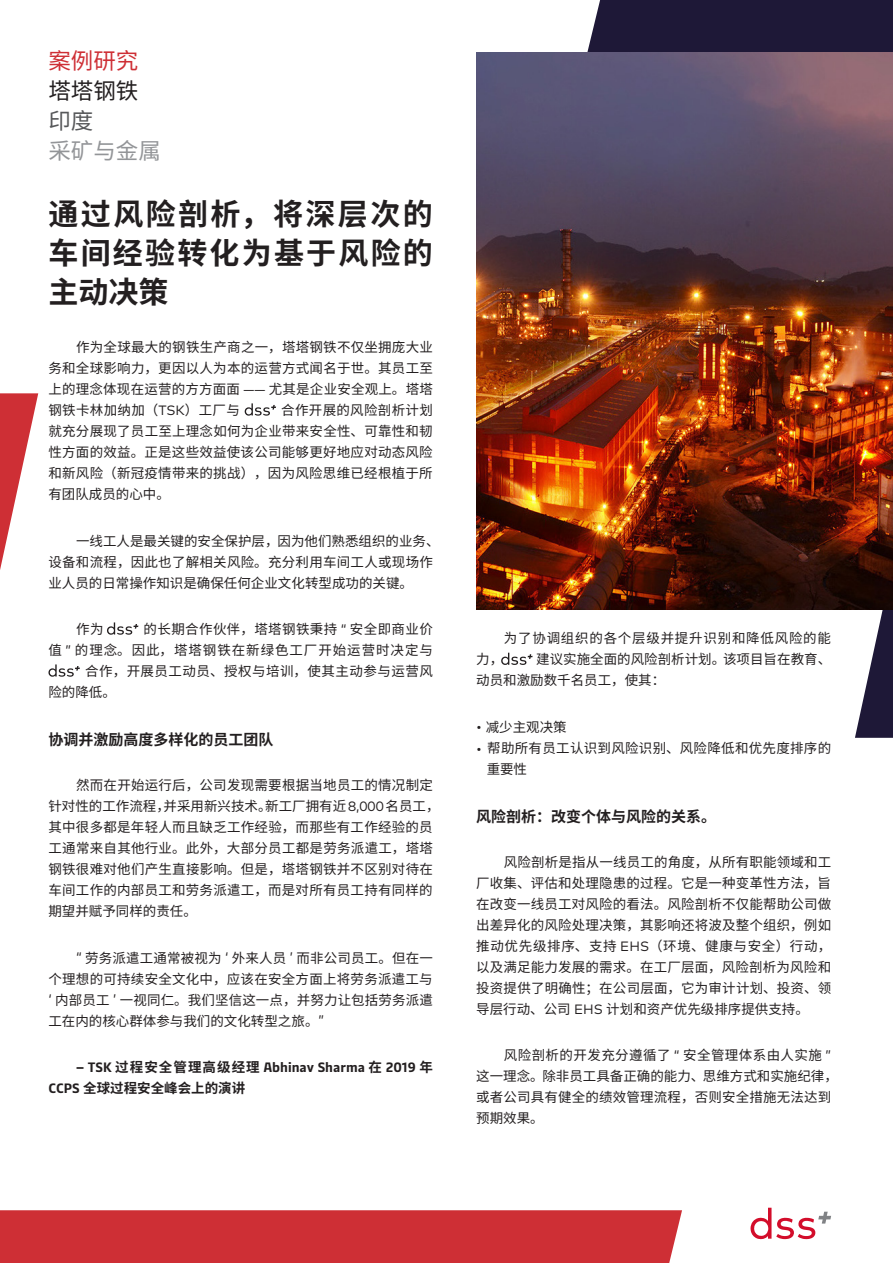
<style>
.page{position:relative;width:893px;height:1263px;background:#fff}
.page>*{position:absolute;margin:0;border:0;box-sizing:border-box;transform-origin:0 0}
.t1{font:700 30px/39px "Noto Sans Hans";letter-spacing:.075em;color:#231f20;text-align:justify}
.t2{font:22.5px "Noto Sans Hans";color:#939598}
.t3{font:22.5px "Noto Sans Hans";color:#ce2f35}
.t4{font:22.5px "Noto Sans Hans";color:#231f20}
.t5{font:22.5px "Noto Sans Hans";color:#57585a}
.t6{font:700 15px "Noto Sans Hans";color:#231f20}
.t7{font:13.5px/21px "Noto Sans Hans";letter-spacing:.02em;color:#231f20;text-align:justify}
.t8{font:13.5px/21px "Noto Sans Hans";color:#231f20}
.t9{font:700 13.5px/21.5px "Maersk Text";color:#231f20}
.t10{font:13.5px "Noto Sans Hans";letter-spacing:.07em;color:#231f20}
.t11{font:13.5px "Noto Sans Hans";letter-spacing:.055em;color:#231f20}
.s1{font-family:"Mark"}
.s2{font-family:"Noto Sans Hans"}
</style>
<div class="page">
<div style="left:587px;top:0;width:306px;height:53px;background:#1e1837"></div>
<svg style="left:855px;top:609px;width:38px;height:129px"></svg>
<svg style="left:0;top:393px;width:38px;height:177px"></svg>
<div style="left:0;top:1210px;width:682px;height:53px;background:#ce2f35"></div>
<svg style="left:750px;top:1208px;width:81px;height:31px"></svg>
<img style="left:476px;top:53px;width:417px;height:556px">
<svg style="left:245px;top:403px;width:31px;height:13px"></svg>
<svg style="left:107px;top:622px;width:31px;height:13px"></svg>
<svg style="left:48px;top:664px;width:32px;height:13px"></svg>
<svg style="left:501px;top:653px;width:32px;height:12px"></svg>
<p class="t3" style="left:48px;top:48px;width:91px">案例研究</p>
<p class="t4" style="left:48px;top:78px;width:91px">塔塔钢铁</p>
<p class="t5" style="left:48px;top:108px;width:46px">印度</p>
<p class="t2" style="left:48px;top:138px;width:114px">采矿与金属</p>
<p class="t1" style="left:48px;top:195px;width:386px">通过风险剖析，将深层次的车间经验转化为基于风险的主动决策</p>
<p class="t7" style="left:48px;top:337px;width:386px;text-indent:28px">作为全球最大的钢铁生产商之一，塔塔钢铁不仅坐拥庞大业务和全球影响力，更因以人为本的运营方式闻名于世。其员工至上的理念体现在运营的方方面面 <span class="s1">——</span> 尤其是企业安全观上。塔塔钢铁卡林加纳加（<span class="s1">TSK</span>）工厂与</p>
<p class="t7" style="left:48px;top:400px;width:386px;text-indent:233px">合作开展的风险剖析计划就充分展现了员工至上理念如何为企业带来安全性、可靠性和韧性方面的效益。正是这些效益使该公司能够更好地应对动态风险和新风险（新冠疫情带来的挑战），因为风险思维已经根植于所有团队成员的心中。</p>
<p class="t8" style="left:48px;top:530px;width:393px;text-indent:28px">一线工人是最关键的安全保护层，因为他们熟悉组织的业务、设备和流程，因此也了解相关风险。充分利用车间工人或现场作业人员的日常操作知识是确保任何企业文化转型成功的关键。</p>
<p class="t7" style="left:76px;top:619px;width:29px">作为</p>
<p class="t7" style="left:144px;top:619px;width:291px">的长期合作伙伴，塔塔钢铁秉持 <span class="s1">“</span> 安全即商业价</p>
<p class="t10" style="left:48px;top:643px;width:386px">值 <span class="s1">”</span> 的理念。因此，塔塔钢铁在新绿色工厂开始运营时决定与</p>
<p class="t7" style="left:85px;top:661px;width:349px">合作，开展员工动员、授权与培训，使其主动参与运营风</p>
<p class="t7" style="left:48px;top:682px;width:69px">险的降低。</p>
<p class="t6" style="left:48px;top:731px;width:226px">协调并激励高度多样化的员工团队</p>
<p class="t7" style="left:48px;top:775px;width:393px;text-align:left;text-indent:28px">然而在开始运行后，公司发现需要根据当地员工的情况制定针对性的工作流程，并采用新兴技术。新工厂拥有近<span class="s1">8,000</span>名员工，其中很多都是年轻人而且缺乏工作经验，而那些有工作经验的员工通常来自其他行业。此外，大部分员工都是劳务派遣工，塔塔钢铁很难对他们产生直接影响。但是，塔塔钢铁并不区别对待在车间工作的内部员工和劳务派遣工，而是对所有员工持有同样的期望并赋予同样的责任。</p>
<p class="t7" style="left:48px;top:947px;width:386px;text-indent:28px"><span class="s1">“</span> 劳务派遣工通常被视为 <span class="s1">‘</span> 外来人员 <span class="s1">’</span> 而非公司员工。但在一个理想的可持续安全文化中，应该在安全方面上将劳务派遣工与<span class="s1">‘</span> 内部员工 <span class="s1">’</span> 一视同仁。我们坚信这一点，并努力让包括劳务派遣工在内的核心群体参与我们的文化转型之旅。<span class="s1">”</span></p>
<p class="t9" style="left:48px;top:1054px;width:386px;text-indent:28px">– TSK <span class="s2">过程安全管理高级经理</span> Abhinav Sharma <span class="s2">在</span> 2019 <span class="s2">年<br></span>CCPS <span class="s2">全球过程安全峰会上的演讲</span></p>
<p class="t11" style="left:504px;top:631px;width:329px">为了协调组织的各个层级并提升识别和降低风险的能</p>
<p class="t8" style="left:476px;top:649px;width:356px;text-indent:60px">建议实施全面的风险剖析计划。该项目旨在教育、动员和激励数千名员工，使其：</p>
<p class="t7" style="left:476px;top:717px;width:92px"><span class="s1">•</span> 减少主观决策</p>
<p class="t7" style="left:487px;top:738px;width:346px;text-indent:-11px"><span class="s1">•</span> 帮助所有员工认识到风险识别、风险降低和优先度排序的重要性</p>
<p class="t6" style="left:476px;top:808px;width:241px">风险剖析：改变个体与风险的关系。</p>
<p class="t7" style="left:476px;top:852px;width:356px;text-indent:28px">风险剖析是指从一线员工的角度，从所有职能领域和工厂收集、评估和处理隐患的过程。它是一种变革性方法，旨在改变一线员工对风险的看法。风险剖析不仅能帮助公司做出差异化的风险处理决策，其影响还将波及整个组织，例如推动优先级排序、支持 <span class="s1">EHS</span>（环境、健康与安全）行动，以及满足能力发展的需求。在工厂层面，风险剖析为风险和投资提供了明确性；在公司层面，它为审计计划、投资、领导层行动、公司 <span class="s1">EHS</span> 计划和资产优先级排序提供支持。</p>
<p class="t7" style="left:476px;top:1045px;width:363px;text-align:left;text-indent:28px">风险剖析的开发充分遵循了 <span class="s1">“</span> 安全管理体系由人实施 <span class="s1">”</span>这一理念。除非员工具备正确的能力、思维方式和实施纪律，或者公司具有健全的绩效管理流程，否则安全措施无法达到预期效果。</p>
<p class="t7" style="left:476px;top:649px;width:28px">力，</p>
</div>
